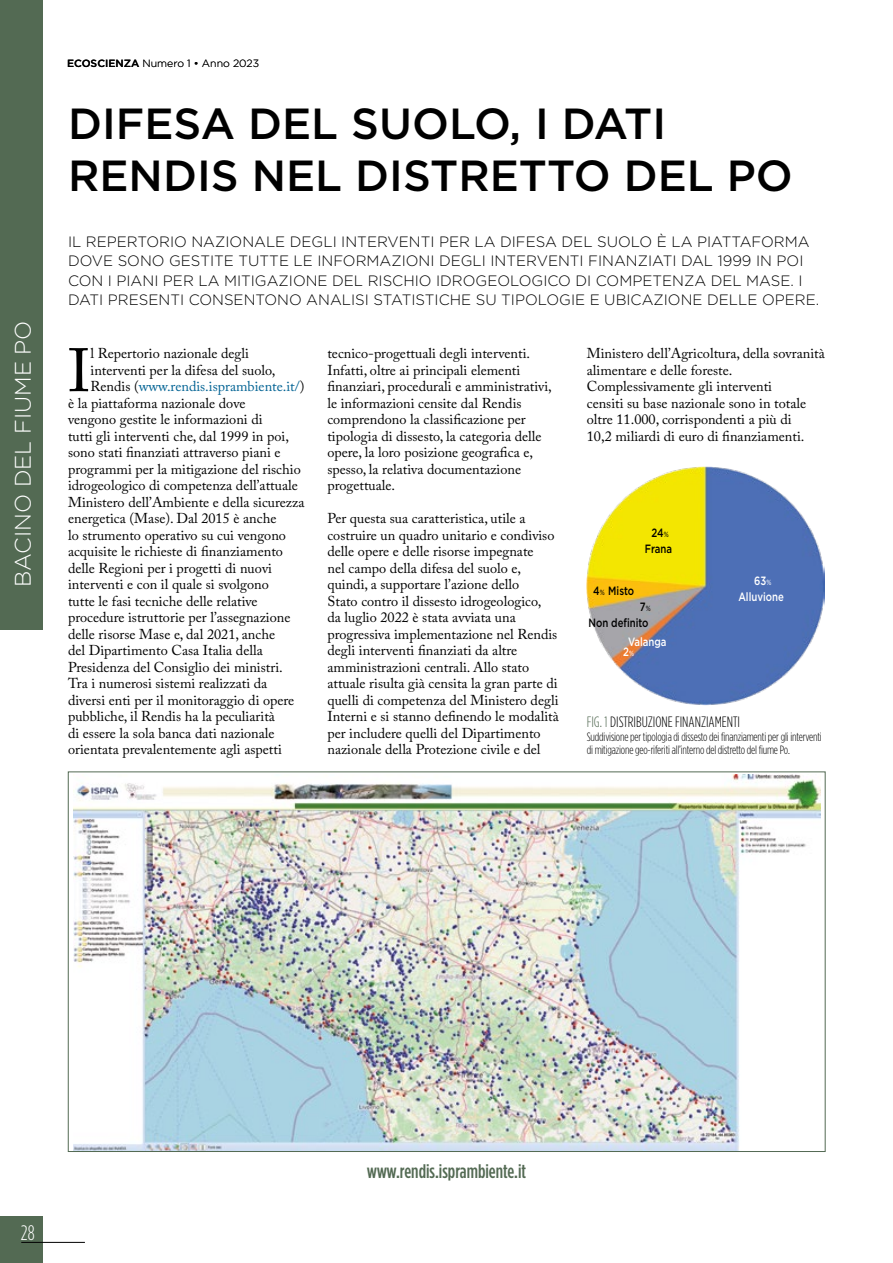
<style>
.page{position:relative;width:893px;height:1263px;background:#fff}
.page>*{position:absolute;margin:0;border:0;box-sizing:border-box;transform-origin:0 0}
.t1{font:60.6px "Adobe Caslon Pro";color:#000}
.t2{font:500 43.5px/52.5px "Gotham HTF";color:#000}
.t3{font:300 22.5px "Gotham HTF";color:#fff}
.t4{font:300 condensed 21px "Gotham HTF";color:#fff}
.t5{font:500 condensed 19.5px "Gotham HTF";color:#536a53}
.t6{font:300 15px/19.5px "Gotham HTF";color:#000}
.t7{font:300 condensed 15px "Gotham HTF";color:#000}
.t8{font:14.25px/16.5px "Adobe Caslon Pro";color:#000}
.t9{font:14.25px "Adobe Caslon Pro";color:#006293}
.t10{font:300 condensed 12px/13.5px "Gotham HTF";letter-spacing:-.015em;color:#000}
.t11{font:500 12px "Gotham HTF";color:#000;scale:.8 1}
.t12{font:500 12px "Gotham HTF";color:#fff;scale:.8 1}
.t13{font:300 10.5px "Gotham HTF";color:#000}
.s1{font-weight:500}
.s2{color:#000}
.s3{font-weight:400;font-size:7.5px}
.s4{color:#536a53}
</style>
<div class="page">
<div style="left:0;top:1216px;width:43px;height:47px;background:#536a53"></div>
<hr style="left:21px;top:1242px;width:64px;height:1px;background:#000">
<div style="left:0;top:0;width:43px;height:629px;background:#536a53"></div>
<img style="left:73px;top:774px;width:747px;height:376px">
<img style="left:587px;top:466px;width:238px;height:239px">
<h3 class="t3" style="left:11px;top:587px;width:268px;rotate:-90deg">BACINO DEL FIUME PO</h3>
<p class="t13" style="left:67px;top:57px;width:193px"><span class="s1">ECOSCIENZA</span> Numero 1 • Anno 2023</p>
<h2 class="t2" style="left:68px;top:96px;width:726px">DIFESA DEL SUOLO, I DATI<br>RENDIS NEL DISTRETTO DEL PO</h2>
<p class="t6" style="left:68px;top:231px;width:753px">IL REPERTORIO NAZIONALE DEGLI INTERVENTI PER LA DIFESA DEL SUOLO È LA PIATTAFORMA DOVE SONO GESTITE TUTTE LE INFORMAZIONI DEGLI INTERVENTI FINANZIATI DAL 1999 IN POI CON I PIANI PER LA MITIGAZIONE DEL RISCHIO IDROGEOLOGICO DI COMPETENZA DEL MASE. I DATI PRESENTI CONSENTONO ANALISI STATISTICHE SU TIPOLOGIE E UBICAZIONE DELLE OPERE.</p>
<h1 class="t1" style="left:68px;top:335px;width:24px">I</h1>
<p class="t8" style="left:91px;top:345px;width:160px">l Repertorio nazionale degli</p>
<p class="t8" style="left:91px;top:361px;width:186px">interventi per la difesa del suolo,</p>
<p class="t9" style="left:91px;top:378px;width:215px"><span class="s2">Rendis (</span>www.rendis.isprambiente.it/<span class="s2">)</span></p>
<p class="t8" style="left:68px;top:394px;width:179px">è la piattaforma nazionale dove</p>
<p class="t8" style="left:68px;top:411px;width:196px">vengono gestite le informazioni di</p>
<p class="t8" style="left:68px;top:427px;width:222px">tutti gli interventi che, dal 1999 in poi,</p>
<p class="t8" style="left:68px;top:444px;width:214px">sono stati finanziati attraverso piani e</p>
<p class="t8" style="left:68px;top:460px;width:234px">programmi per la mitigazione del rischio</p>
<p class="t8" style="left:68px;top:477px;width:231px">idrogeologico di competenza dell’attuale</p>
<p class="t8" style="left:68px;top:493px;width:237px">Ministero dell’Ambiente e della sicurezza</p>
<p class="t8" style="left:68px;top:510px;width:210px">energetica (Mase). Dal 2015 è anche</p>
<p class="t8" style="left:68px;top:526px;width:219px">lo strumento operativo su cui vengono</p>
<p class="t8" style="left:68px;top:543px;width:216px">acquisite le richieste di finanziamento</p>
<p class="t8" style="left:68px;top:559px;width:205px">delle Regioni per i progetti di nuovi</p>
<p class="t8" style="left:68px;top:576px;width:202px">interventi e con il quale si svolgono</p>
<p class="t8" style="left:68px;top:592px;width:191px">tutte le fasi tecniche delle relative</p>
<p class="t8" style="left:68px;top:609px;width:224px">procedure istruttorie per l’assegnazione</p>
<p class="t8" style="left:68px;top:625px;width:209px">delle risorse Mase e, dal 2021, anche</p>
<p class="t8" style="left:68px;top:642px;width:195px">del Dipartimento Casa Italia della</p>
<p class="t8" style="left:68px;top:658px;width:216px">Presidenza del Consiglio dei ministri.</p>
<p class="t8" style="left:68px;top:675px;width:199px">Tra i numerosi sistemi realizzati da</p>
<p class="t8" style="left:68px;top:691px;width:228px">diversi enti per il monitoraggio di opere</p>
<p class="t8" style="left:68px;top:708px;width:208px">pubbliche, il Rendis ha la peculiarità</p>
<p class="t8" style="left:68px;top:724px;width:208px">di essere la sola banca dati nazionale</p>
<p class="t8" style="left:68px;top:741px;width:215px">orientata prevalentemente agli aspetti</p>
<p class="t8" style="left:327px;top:345px;width:226px">tecnico-progettuali degli interventi.<br>Infatti, oltre ai principali elementi finanziari, procedurali e amministrativi, le informazioni censite dal Rendis comprendono la classificazione per tipologia di dissesto, la categoria delle opere, la loro posizione geografica e, spesso, la relativa documentazione progettuale.</p>
<p class="t8" style="left:327px;top:510px;width:233px">Per questa sua caratteristica, utile a costruire un quadro unitario e condiviso delle opere e delle risorse impegnate<br>nel campo della difesa del suolo e, quindi, a supportare l’azione dello<br>Stato contro il dissesto idrogeologico,<br>da luglio 2022 è stata avviata una progressiva implementazione nel Rendis degli interventi finanziati da altre amministrazioni centrali. Allo stato attuale risulta già censita la gran parte di quelli di competenza del Ministero degli Interni e si stanno definendo le modalità per includere quelli del Dipartimento nazionale della Protezione civile e del</p>
<p class="t8" style="left:587px;top:345px;width:239px">Ministero dell’Agricoltura, della sovranità alimentare e delle foreste.<br>Complessivamente gli interventi<br>censiti su base nazionale sono in totale oltre 11.000, corrispondenti a più di<br>10,2 miliardi di euro di finanziamenti.</p>
<p class="t11" style="left:651px;top:526px;width:23px">24<span class="s3">%</span></p>
<p class="t11" style="left:645px;top:542px;width:36px">Frana</p>
<p class="t11" style="left:593px;top:584px;width:53px">4<span class="s3">%</span> Misto</p>
<p class="t11" style="left:640px;top:600px;width:15px">7<span class="s3">%</span></p>
<p class="t11" style="left:588px;top:616px;width:77px">Non definito</p>
<p class="t12" style="left:628px;top:635px;width:50px">Valanga</p>
<p class="t12" style="left:623px;top:645px;width:15px">2<span class="s3">%</span></p>
<p class="t12" style="left:754px;top:574px;width:23px">63<span class="s3">%</span></p>
<p class="t12" style="left:738px;top:590px;width:58px">Alluvione</p>
<p class="t7" style="left:587px;top:714px;width:155px"><span class="s4">FIG. 1</span> DISTRIBUZIONE FINANZIAMENTI</p>
<p class="t10" style="left:587px;top:730px;width:237px">Suddivisione per tipologia di dissesto dei finanziamenti per gli interventi di mitigazione geo-riferiti all’interno del distretto del fiume Po.</p>
<h3 class="t4" style="left:21px;top:1221px;width:15px">28</h3>
<h3 class="t5" style="left:367px;top:1160px;width:161px">www.rendis.isprambiente.it</h3>
</div>
